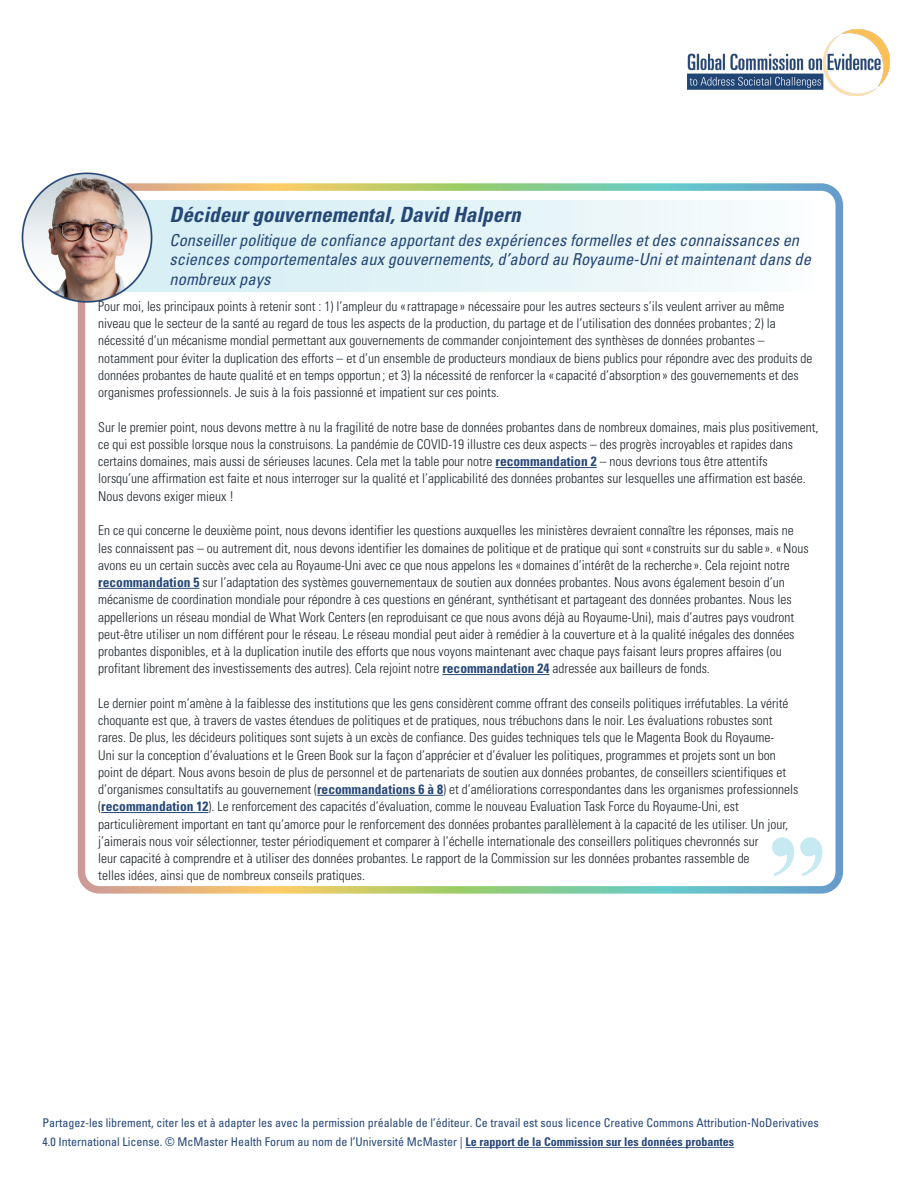
<style>
.page{position:relative;width:918px;height:1188px;background:#fff}
.page>*{position:absolute;margin:0;border:0;box-sizing:border-box;transform-origin:0 0}
.t1{font:700 120px "Times New Roman";color:#c6e9f2}
.t2{font:italic 700 condensed 21px "Univers";color:#254776}
.t3{font:italic condensed 16.5px/19.5px "Univers";color:#254776}
.t4{font:300 condensed 13.5px/17.2px "Univers";color:#1e252b}
.t5{font:condensed 12px/18.3px "Univers";color:#254776}
.s1{font-weight:700;color:#254776}
.s2{font-weight:700}
</style>
<div class="page">
<div style="left:78px;top:183px;width:765px;height:711px;border:8px solid #fff;border-radius:18px"></div>
<hr style="left:496px;top:467px;width:101px;height:1px;background:#254776">
<hr style="left:98px;top:588px;width:102px;height:1px;background:#254776">
<hr style="left:442px;top:674px;width:108px;height:1px;background:#254776">
<hr style="left:317px;top:795px;width:126px;height:1px;background:#254776">
<hr style="left:101px;top:812px;width:108px;height:1px;background:#254776">
<img style="left:21px;top:172px;width:137px;height:134px">
<hr style="left:466px;top:1147px;width:268px;height:1px;background:#254776">
<img style="left:688px;top:29px;width:202px;height:66px">
<h2 class="t2" style="left:170px;top:202px;width:353px">Décideur gouvernemental, David Halpern</h2>
<p class="t3" style="left:170px;top:230px;width:643px">Conseiller politique de confiance apportant des expériences formelles et des connaissances en sciences comportementales aux gouvernements, d’abord au Royaume-Uni et maintenant dans de nombreux pays</p>
<p class="t4" style="left:98px;top:298px;width:716px">Pour moi, les principaux points à retenir sont : 1) l’ampleur du «rattrapage » nécessaire pour les autres secteurs s’ils veulent arriver au même niveau que le secteur de la santé au regard de tous les aspects de la production, du partage et de l’utilisation des données probantes; 2) la nécessité d’un mécanisme mondial permettant aux gouvernements de commander conjointement des synthèses de données probantes – notamment pour éviter la duplication des efforts – et d’un ensemble de producteurs mondiaux de biens publics pour répondre avec des produits de données probantes de haute qualité et en temps opportun ; et 3) la nécessité de renforcer la «capacité d’absorption » des gouvernements et des organismes professionnels. Je suis à la fois passionné et impatient sur ces points.</p>
<p class="t4" style="left:98px;top:418px;width:722px">Sur le premier point, nous devons mettre à nu la fragilité de notre base de données probantes dans de nombreux domaines, mais plus positivement, ce qui est possible lorsque nous la construisons. La pandémie de COVID-19 illustre ces deux aspects – des progrès incroyables et rapides dans certains domaines, mais aussi de sérieuses lacunes. Cela met la table pour notre <span class="s1">recommandation 2</span> – nous devrions tous être attentifs lorsqu’une affirmation est faite et nous interroger sur la qualité et l’applicabilité des données probantes sur lesquelles une affirmation est basée.<br>Nous devons exiger mieux !</p>
<p class="t4" style="left:98px;top:522px;width:712px">En ce qui concerne le deuxième point, nous devons identifier les questions auxquelles les ministères devraient connaître les réponses, mais ne les connaissent pas – ou autrement dit, nous devons identifier les domaines de politique et de pratique qui sont «construits sur du sable ». «Nous avons eu un certain succès avec cela au Royaume-Uni avec ce que nous appelons les « domaines d’intérêt de la recherche ». Cela rejoint notre <span class="s1">recommandation 5</span> sur l’adaptation des systèmes gouvernementaux de soutien aux données probantes. Nous avons également besoin d’un mécanisme de coordination mondiale pour répondre à ces questions en générant, synthétisant et partageant des données probantes. Nous les appellerions un réseau mondial de What Work Centers (en reproduisant ce que nous avons déjà au Royaume-Uni), mais d’autres pays voudront peut-être utiliser un nom différent pour le réseau. Le réseau mondial peut aider à remédier à la couverture et à la qualité inégales des données probantes disponibles, et à la duplication inutile des efforts que nous voyons maintenant avec chaque pays faisant leurs propres affaires (ou profitant librement des investissements des autres). Cela rejoint notre <span class="s1">recommandation 24</span> adressée aux bailleurs de fonds.</p>
<p class="t4" style="left:98px;top:694px;width:702px">Le dernier point m’amène à la faiblesse des institutions que les gens considèrent comme offrant des conseils politiques irréfutables. La vérité choquante est que, à travers de vastes étendues de politiques et de pratiques, nous trébuchons dans le noir. Les évaluations robustes sont rares. De plus, les décideurs politiques sont sujets à un excès de confiance. Des guides techniques tels que le Magenta Book du Royaume-<br>Uni sur la conception d’évaluations et le Green Book sur la façon d’apprécier et d’évaluer les politiques, programmes et projets sont un bon point de départ. Nous avons besoin de plus de personnel et de partenariats de soutien aux données probantes, de conseillers scientifiques et d’organismes consultatifs au gouvernement (<span class="s1">recommandations 6 à 8</span>) et d’améliorations correspondantes dans les organismes professionnels (<span class="s1">recommandation 12</span>). Le renforcement des capacités d’évaluation, comme le nouveau Evaluation Task Force du Royaume-Uni, est particulièrement important en tant qu’amorce pour le renforcement des données probantes parallèlement à la capacité de les utiliser. Un jour, j’aimerais nous voir sélectionner, tester périodiquement et comparer à l’échelle internationale des conseillers politiques chevronnés sur<br>leur capacité à comprendre et à utiliser des données probantes. Le rapport de la Commission sur les données probantes rassemble de<br>telles idées, ainsi que de nombreux conseils pratiques.</p>
<h1 class="t1" style="left:827px;top:918px;width:62px;rotate:-180deg">“</h1>
<p class="t5" style="left:43px;top:1114px;width:778px">Partagez-les librement, citer les et à adapter les avec la permission préalable de l’éditeur. Ce travail est sous licence Creative Commons Attribution-NoDerivatives<br>4.0 International License. © McMaster Health Forum au nom de l’Université McMaster | <span class="s2">Le rapport de la Commission sur les données probantes</span></p>
</div>
